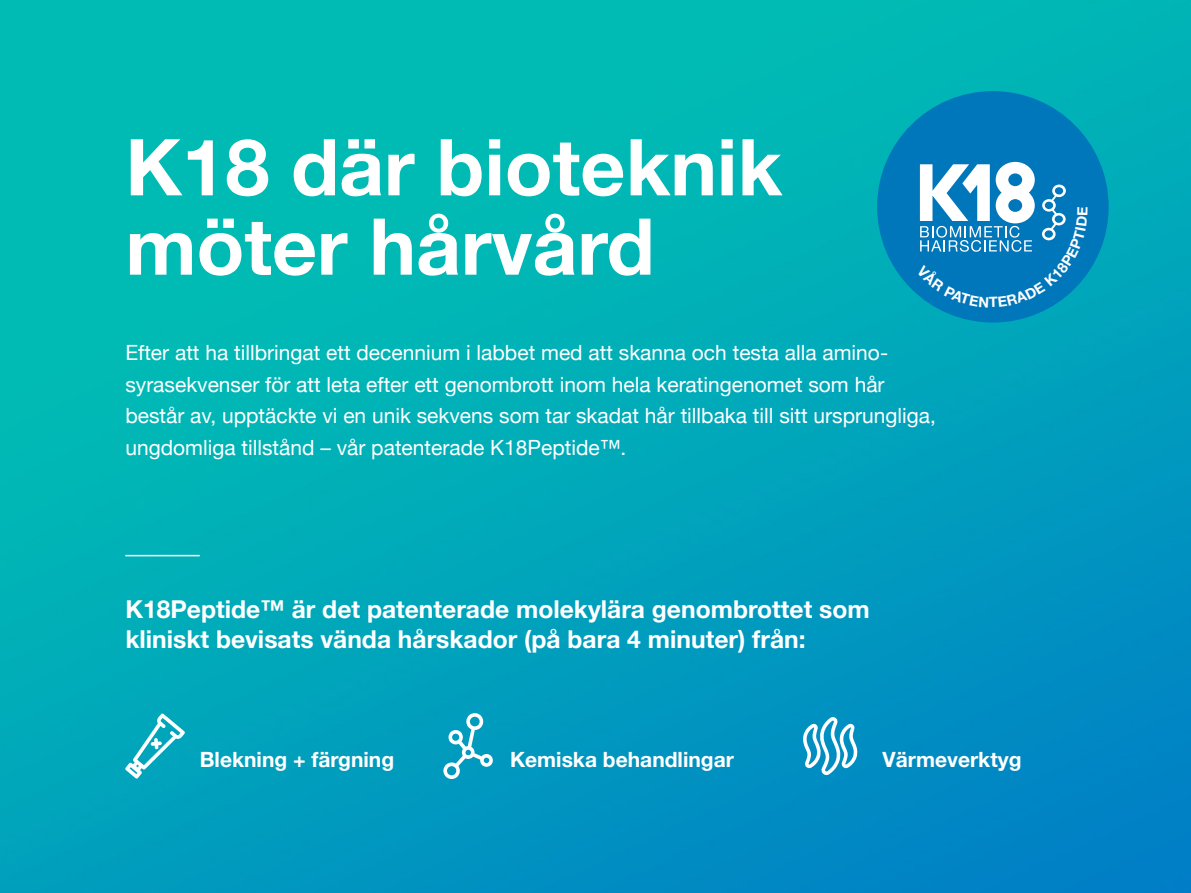
<style>
.page{position:relative;width:1191px;height:893px;background:#fff}
.page>*{position:absolute;margin:0;border:0;box-sizing:border-box;transform-origin:0 0}
.t1{font:700 78.45px/79.3px "Helvetica Neue";color:#fff}
.t2{font:700 24.6px/29.8px "Helvetica Neue";color:#fff}
.t3{font:21px/31.5px "Helvetica Neue";color:#fff}
.t4{font:700 21px "Helvetica Neue";color:#fff}
</style>
<div class="page">
<img style="left:0;top:0;width:1191px;height:893px">
<svg style="left:125px;top:713px;width:60px;height:65px"></svg>
<svg style="left:443px;top:712px;width:50px;height:67px"></svg>
<svg style="left:803px;top:717px;width:54px;height:58px"></svg>
<hr style="left:125px;top:555px;width:75px;height:1px;background:#fff">
<div style="left:877px;top:91px;width:231px;height:232px;background:#0076bb;border-radius:50%"></div>
<svg style="left:916px;top:162px;width:171px;height:145px"></svg>
<h1 class="t1" style="left:125px;top:130px;width:658px">K18 där bioteknik möter hårvård</h1>
<p class="t3" style="left:125px;top:338px;width:812px">Efter att ha tillbringat ett decennium i labbet med att skanna och testa alla amino&shy;syrasekvenser för att leta efter ett genombrott inom hela keratingenomet som hår består av, upptäckte vi en unik sekvens som tar skadat hår tillbaka till sitt ursprungliga, ungdomliga tillstånd – vår patenterade K18Peptide™.</p>
<p class="t2" style="left:125px;top:595px;width:746px">K18Peptide™ är det patenterade molekylära genombrottet som kliniskt bevisats vända hårskador (på bara 4 minuter) från:</p>
<p class="t4" style="left:200px;top:742px;width:196px">Blekning + färgning</p>
<p class="t4" style="left:510px;top:742px;width:225px">Kemiska behandlingar</p>
<p class="t4" style="left:882px;top:742px;width:140px">Värmeverktyg</p>
</div>
